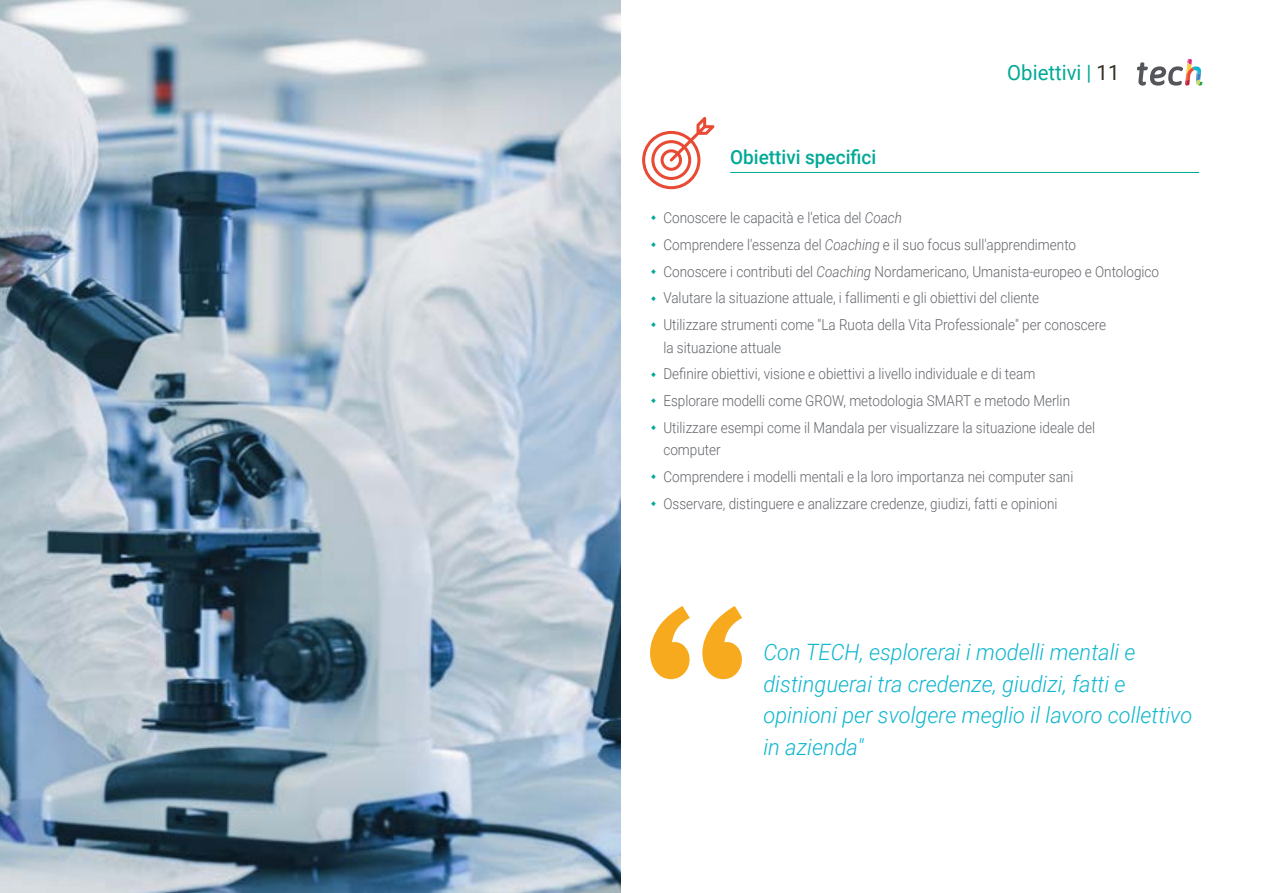
<style>
.page{position:relative;width:1263px;height:893px;background:#fff}
.page>*{position:absolute;margin:0;border:0;box-sizing:border-box;transform-origin:0 0}
.t1{font:italic 300 22.5px/31.5px "Roboto";color:#0fb6cf}
.t2{font:21px "Roboto";color:#00a996}
.t3{font:500 19.5px "Roboto";color:#00a996}
.t4{font:300 15px/26.7px "Roboto";color:#61646a;scale:.9 1}
.s1{color:#312e20}
.s2{font-style:italic}
</style>
<div class="page">
<hr style="left:730px;top:172px;width:469px;height:1px;background:#00a996">
<svg style="left:642px;top:117px;width:72px;height:72px"></svg>
<img style="left:0;top:0;width:621px;height:893px">
<svg style="left:650px;top:606px;width:92px;height:73px"></svg>
<svg style="left:1137px;top:59px;width:65px;height:27px"></svg>
<h3 class="t3" style="left:730px;top:143px;width:147px">Obiettivi specifici</h3>
<h2 class="t2" style="left:1007px;top:57px;width:114px">Obiettivi | <span class="s1">11</span></h2>
<p class="t4" style="left:663px;top:204px;width:552px">Conoscere le capacità e l'etica del <span class="s2">Coach<br></span>Comprendere l'essenza del <span class="s2">Coaching</span> e il suo focus sull'apprendimento<br>Conoscere i contributi del <span class="s2">Coaching</span> Nordamericano, Umanista-europeo e Ontologico Valutare la situazione attuale, i fallimenti e gli obiettivi del cliente<br>Utilizzare strumenti come "La Ruota della Vita Professionale" per conoscere</p>
<p class="t4" style="left:663px;top:333px;width:481px">la situazione attuale<br>Definire obiettivi, visione e obiettivi a livello individuale e di team<br>Esplorare modelli come GROW, metodologia SMART e metodo Merlin Utilizzare esempi come il Mandala per visualizzare la situazione ideale del</p>
<p class="t4" style="left:663px;top:436px;width:457px">computer<br>Comprendere i modelli mentali e la loro importanza nei computer sani<br>Osservare, distinguere e analizzare credenze, giudizi, fatti e opinioni</p>
<h1 class="t1" style="left:763px;top:636px;width:430px">Con TECH, esplorerai i modelli mentali e distinguerai tra credenze, giudizi, fatti e opinioni per svolgere meglio il lavoro collettivo in azienda"</h1>
</div>
